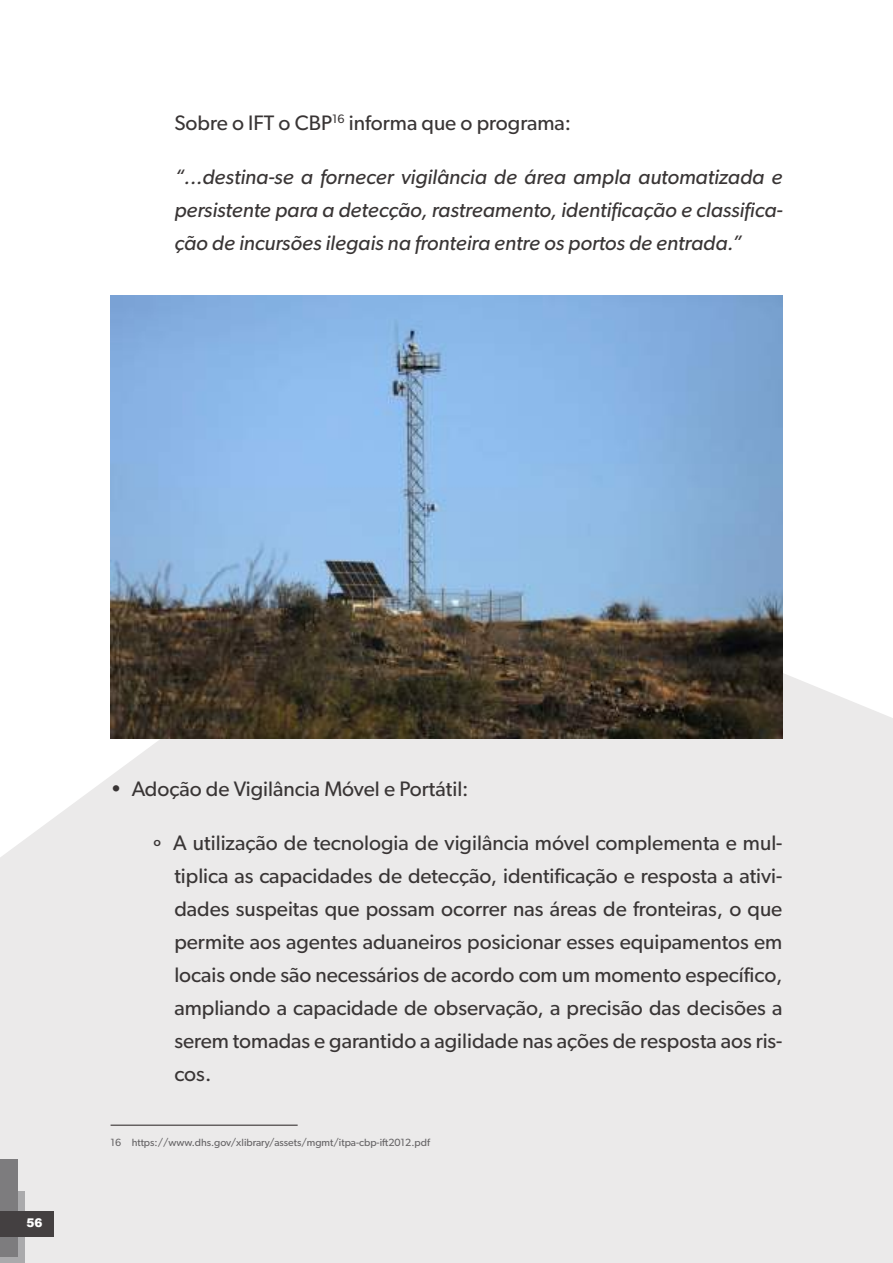
<style>
.page{position:relative;width:893px;height:1263px;background:#fff}
.page>*{position:absolute;margin:0;border:0;box-sizing:border-box;transform-origin:0 0}
.t1{font:21px/33px "Gibson";color:#393535;text-align:justify}
.t2{font:italic 21px/33px "Gibson";color:#393535;text-align:justify}
.t3{font:900 12px "Arial";color:#fff}
.t4{font:10.5px "Gibson";color:#656365}
</style>
<div class="page">
<div style="left:0;top:649px;width:893px;height:614px;background:#ebeaea"></div>
<div style="left:1px;top:1191px;width:24px;height:72px;background:#aaaaac"></div>
<div style="left:0;top:1160px;width:18px;height:97px;background:#7d7c7e"></div>
<div style="left:0;top:1211px;width:54px;height:25px;background:#444041"></div>
<img style="left:111px;top:296px;width:671px;height:442px">
<hr style="left:111px;top:1125px;width:187px;height:1px;background:#241f1f">
<p class="t1" style="left:174px;top:106px;width:398px">Sobre o IFT o CBP<sup>16</sup> informa que o programa:</p>
<p class="t2" style="left:174px;top:160px;width:610px">“...destina-se a fornecer vigilância de área ampla automatizada e persistente para a detecção, rastreamento, identificação e classifica&shy;ção de incursões ilegais na fronteira entre os portos de entrada.”</p>
<p class="t3" style="left:27px;top:1214px;width:18px">56</p>
<p class="t1" style="left:111px;top:772px;width:360px">• Adoção de Vigilância Móvel e Portátil:</p>
<p class="t1" style="left:174px;top:826px;width:610px;text-indent:-21px">º A utilização de tecnologia de vigilância móvel complementa e mul&shy;tiplica as capacidades de detecção, identificação e resposta a ativi&shy;dades suspeitas que possam ocorrer nas áreas de fronteiras, o que permite aos agentes aduaneiros posicionar esses equipamentos em locais onde são necessários de acordo com um momento específico, ampliando a capacidade de observação, a precisão das decisões a serem tomadas e garantido a agilidade nas ações de resposta aos ris&shy;cos.</p>
<p class="t4" style="left:111px;top:1136px;width:321px">16 https://www.dhs.gov/xlibrary/assets/mgmt/itpa-cbp-ift2012.pdf</p>
</div>
